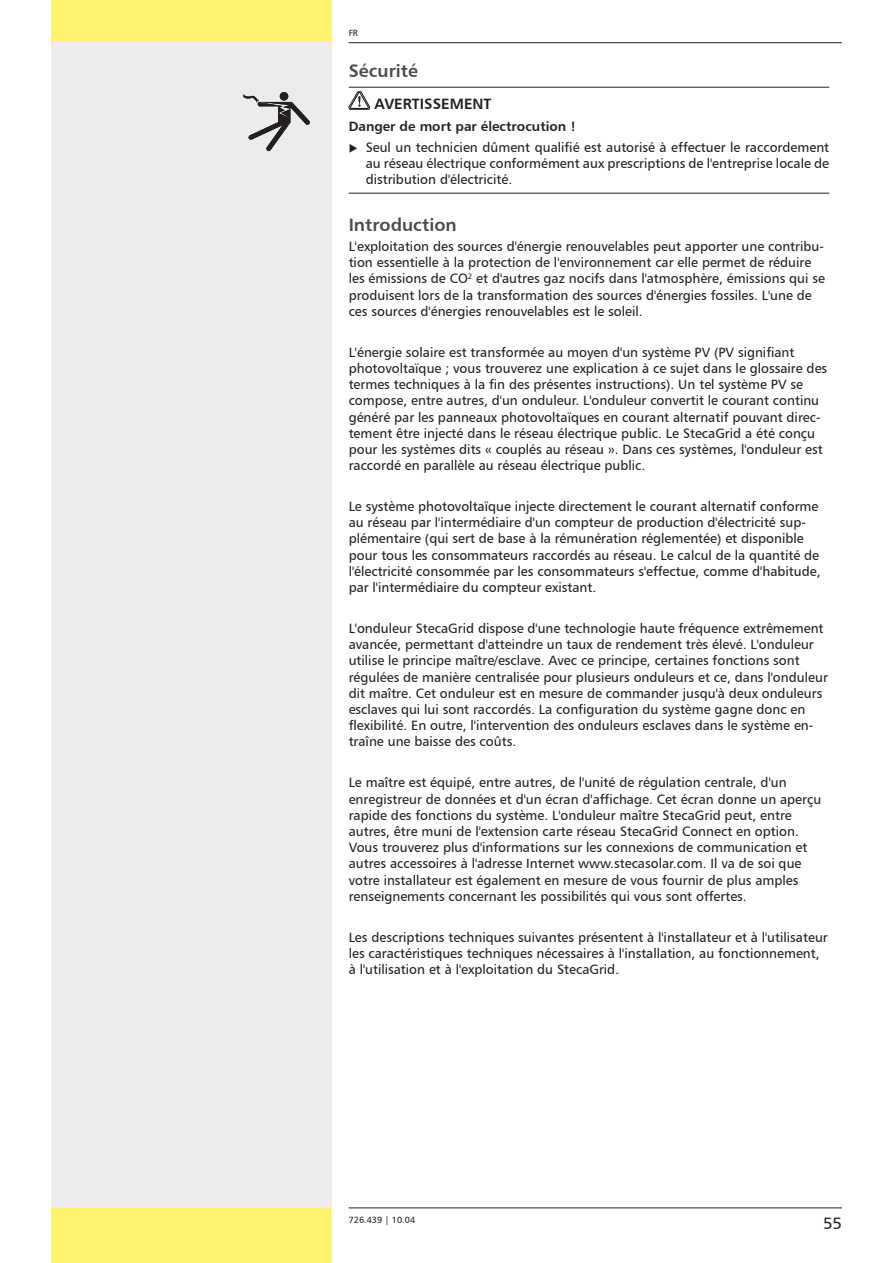
<style>
.page{position:relative;width:893px;height:1263px;background:#fff}
.page>*{position:absolute;margin:0;border:0;box-sizing:border-box;transform-origin:0 0}
.t1{font:18px "Humanist 777 BT Bold B";color:#4b4c4d}
.t2{font:16.5px "Humanist 777 BT Roman B";color:#231f20}
.t3{font:15px "Humanist 777 BT Bold B";color:#231f20}
.t4{font:13.5px/16.2px "Humanist 777 BT Roman B";color:#231f20}
.t5{font:13.5px "Humanist 777 BT Bold B";color:#231f20}
.t6{font:9px "Humanist 777 BT Roman B";color:#231f20}
</style>
<div class="page">
<div style="left:51px;top:0;width:281px;height:43px;background:#fff46d"></div>
<div style="left:51px;top:1208px;width:281px;height:55px;background:#fff46d"></div>
<div style="left:51px;top:43px;width:281px;height:1165px;background:#ececee"></div>
<hr style="left:349px;top:1207px;width:493px;height:1px;background:#231f20">
<hr style="left:349px;top:42px;width:493px;height:1px;background:#231f20">
<hr style="left:349px;top:87px;width:480px;height:1px;background:#231f20">
<hr style="left:349px;top:193px;width:480px;height:1px;background:#231f20">
<svg style="left:349px;top:91px;width:21px;height:19px"></svg>
<div style="left:280px;top:92px;width:8px;height:9px;background:#231f20;border-radius:50%"></div>
<svg style="left:244px;top:95px;width:66px;height:57px"></svg>
<p class="t6" style="left:349px;top:27px;width:11px">FR</p>
<h1 class="t1" style="left:349px;top:60px;width:71px">Sécurité</h1>
<p class="t3" style="left:374px;top:94px;width:119px">AVERTISSEMENT</p>
<p class="t5" style="left:349px;top:118px;width:229px">Danger de mort par électrocution !</p>
<p class="t4" style="left:366px;top:139px;width:465px;text-align:justify">Seul un technicien dûment qualifié est autorisé à effectuer le raccordement au réseau électrique conformément aux prescriptions de l'entreprise locale de distribution d'électricité.</p>
<h1 class="t1" style="left:349px;top:213px;width:110px">Introduction</h1>
<p class="t4" style="left:349px;top:238px;width:478px">L'exploitation des sources d'énergie renouvelables peut apporter une contribu&shy;tion essentielle à la protection de l'environnement car elle permet de réduire les émissions de CO<sup>2</sup> et d'autres gaz nocifs dans l'atmosphère, émissions qui se produisent lors de la transformation des sources d'énergies fossiles. L'une de ces sources d'énergies renouvelables est le soleil.</p>
<p class="t4" style="left:349px;top:344px;width:480px">L'énergie solaire est transformée au moyen d'un système PV (PV signifiant photovoltaïque ; vous trouverez une explication à ce sujet dans le glossaire des termes techniques à la fin des présentes instructions). Un tel système PV se compose, entre autres, d'un onduleur. L'onduleur convertit le courant continu généré par les panneaux photovoltaïques en courant alternatif pouvant direc&shy;tement être injecté dans le réseau électrique public. Le StecaGrid a été conçu pour les systèmes dits « couplés au réseau ». Dans ces systèmes, l'onduleur est raccordé en parallèle au réseau électrique public.</p>
<p class="t4" style="left:349px;top:498px;width:473px">Le système photovoltaïque injecte directement le courant alternatif conforme au réseau par l'intermédiaire d'un compteur de production d'électricité sup&shy;plémentaire (qui sert de base à la rémunération réglementée) et disponible pour tous les consommateurs raccordés au réseau. Le calcul de la quantité de l'électricité consommée par les consommateurs s'effectue, comme d'habitude, par l'intermédiaire du compteur existant.</p>
<p class="t4" style="left:349px;top:620px;width:481px">L'onduleur StecaGrid dispose d'une technologie haute fréquence extrêmement avancée, permettant d'atteindre un taux de rendement très élevé. L'onduleur utilise le principe maître/esclave. Avec ce principe, certaines fonctions sont régulées de manière centralisée pour plusieurs onduleurs et ce, dans l'onduleur dit maître. Cet onduleur est en mesure de commander jusqu'à deux onduleurs esclaves qui lui sont raccordés. La configuration du système gagne donc en flexibilité. En outre, l'intervention des onduleurs esclaves dans le système en&shy;traîne une baisse des coûts.</p>
<p class="t4" style="left:349px;top:774px;width:474px">Le maître est équipé, entre autres, de l'unité de régulation centrale, d'un enregistreur de données et d'un écran d'affichage. Cet écran donne un aperçu rapide des fonctions du système. L'onduleur maître StecaGrid peut, entre autres, être muni de l'extension carte réseau StecaGrid Connect en option.<br>Vous trouverez plus d'informations sur les connexions de communication et autres accessoires à l'adresse Internet www.stecasolar.com. Il va de soi que votre installateur est également en mesure de vous fournir de plus amples renseignements concernant les possibilités qui vous sont offertes.</p>
<p class="t4" style="left:349px;top:928px;width:481px">Les descriptions techniques suivantes présentent à l'installateur et à l'utilisateur les caractéristiques techniques nécessaires à l'installation, au fonctionnement, à l'utilisation et à l'exploitation du StecaGrid.</p>
<p class="t6" style="left:349px;top:1214px;width:68px">726.439 | 10.04</p>
<p class="t2" style="left:823px;top:1213px;width:20px">55</p>
</div>
